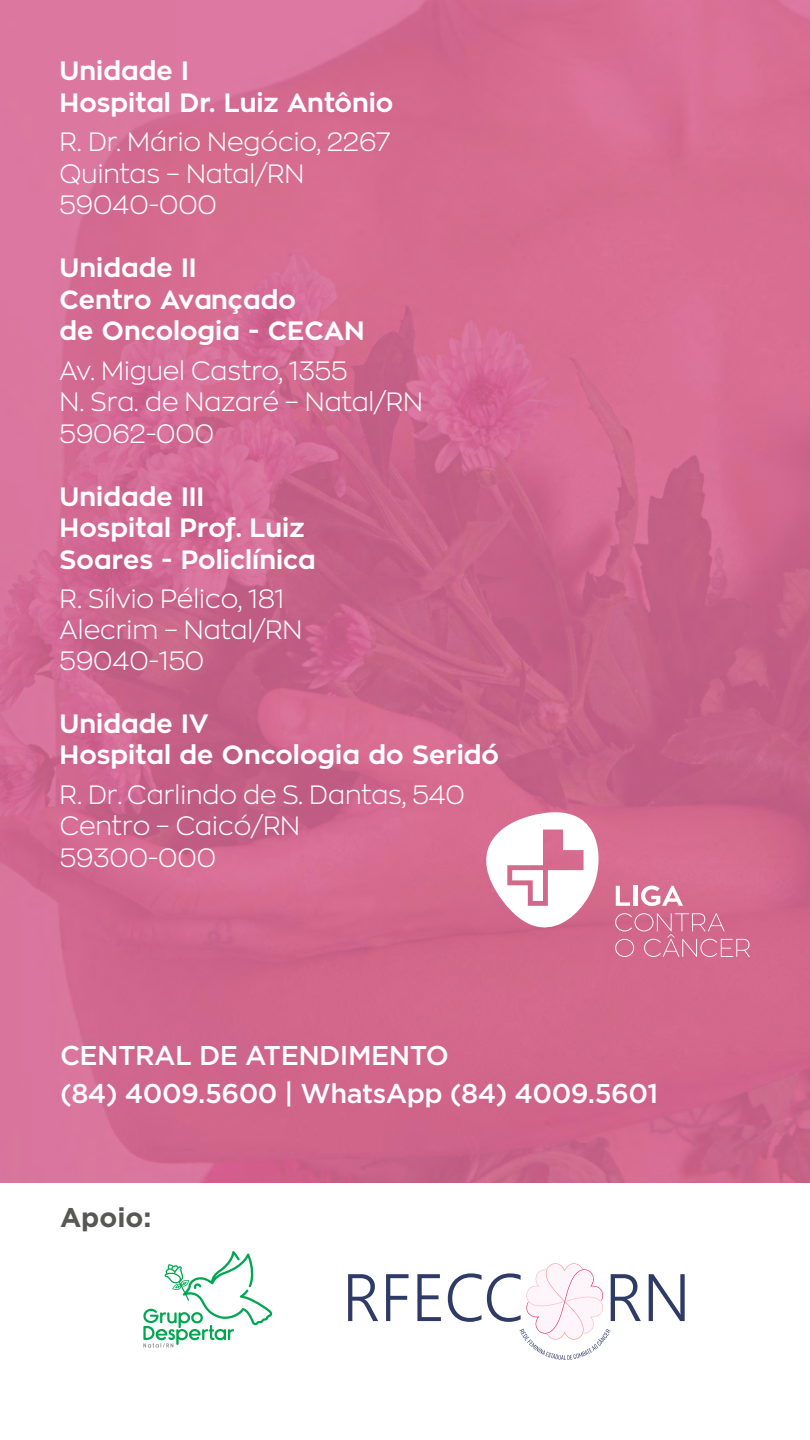
<style>
.page{position:relative;width:810px;height:1440px;background:#fff}
.page>*{position:absolute;margin:0;border:0;box-sizing:border-box;transform-origin:0 0}
.t1{font:500 27.15px/38px "Gotham Pro";letter-spacing:-.02em;color:#fff}
.t2{font:700 27px "Gotham Pro";color:#575756}
.t3{font:300 26.25px/31.6px "Zona Pro";color:#fff}
.t4{font:700 26.25px/31.6px "Zona Pro";color:#fff}
</style>
<div class="page">
<img style="left:0;top:0;width:810px;height:1183px">
<svg style="left:143px;top:1251px;width:129px;height:97px"></svg>
<svg style="left:649px;top:1274px;width:36px;height:47px"></svg>
<svg style="left:348px;top:1274px;width:30px;height:47px"></svg>
<svg style="left:386px;top:1274px;width:23px;height:47px"></svg>
<svg style="left:417px;top:1274px;width:24px;height:47px"></svg>
<svg style="left:448px;top:1263px;width:193px;height:97px"></svg>
<svg style="left:468px;top:806px;width:132px;height:126px"></svg>
<svg style="left:616px;top:886px;width:14px;height:20px"></svg>
<hr style="left:634px;top:886px;width:4px;height:20px;background:#fff">
<svg style="left:641px;top:886px;width:42px;height:20px"></svg>
<svg style="left:615px;top:913px;width:135px;height:44px;background:#d57596"></svg>
<p class="t4" style="left:60px;top:55px;width:335px">Unidade I<br>Hospital Dr. Luiz Antônio</p>
<p class="t3" style="left:60px;top:125px;width:333px">R. Dr. Mário Negócio, 2267<br>Quintas – Natal/RN<br>59040-000</p>
<p class="t4" style="left:60px;top:252px;width:307px">Unidade II<br>Centro Avançado<br>de Oncologia - CECAN</p>
<p class="t3" style="left:60px;top:354px;width:365px">Av. Miguel Castro, 1355<br>N. Sra. de Nazaré – Natal/RN<br>59062-000</p>
<p class="t4" style="left:60px;top:481px;width:257px">Unidade III<br>Hospital Prof. Luiz<br>Soares - Policlínica</p>
<p class="t3" style="left:60px;top:583px;width:244px;line-height:30.7px">R. Sílvio Pélico, 181<br>Alecrim – Natal/RN<br>59040-150</p>
<p class="t4" style="left:60px;top:708px;width:441px">Unidade IV<br>Hospital de Oncologia do Seridó</p>
<p class="t3" style="left:60px;top:778px;width:407px">R. Dr. Carlindo de S. Dantas, 540<br>Centro – Caicó/RN<br>59300-000</p>
<p class="t1" style="left:60px;top:1036px;width:600px">CENTRAL DE ATENDIMENTO<br>(84) 4009.5600 | WhatsApp (84) 4009.5601</p>
<p class="t2" style="left:60px;top:1202px;width:93px">Apoio:</p>
</div>
